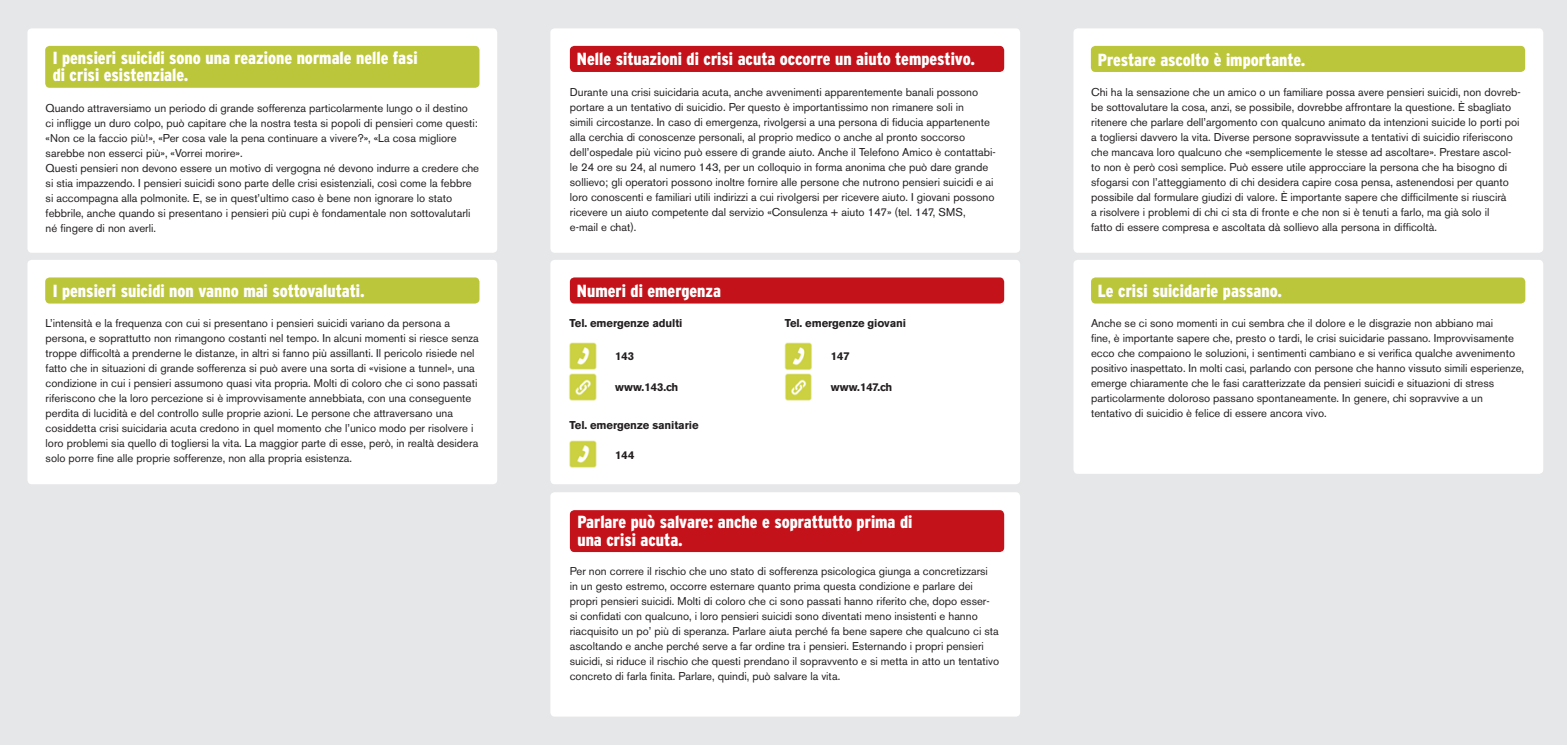
<style>
.page{position:relative;width:1567px;height:745px;background:#fff}
.page>*{position:absolute;margin:0;border:0;box-sizing:border-box;transform-origin:0 0}
.t1{font:900 condensed 17.5px/17.5px "Interstate";color:#fff}
.t2{font:11.25px/15px "Akzidenz Grotesk BE";color:#231f20}
.t3{font:700 11.25px "Akzidenz Grotesk BE";letter-spacing:-.01em;color:#231f20}
</style>
<div class="page">
<div style="left:0;top:0;width:1566px;height:744px;background:#e6e7e9"></div>
<div style="left:550px;top:28px;width:470px;height:224px;background:#fff;border-radius:4px"></div>
<div style="left:550px;top:492px;width:470px;height:224px;background:#fff;border-radius:4px"></div>
<div style="left:1073px;top:260px;width:469px;height:213px;background:#fff;border-radius:4px"></div>
<div style="left:1073px;top:28px;width:469px;height:224px;background:#fff;border-radius:4px"></div>
<div style="left:550px;top:260px;width:470px;height:224px;background:#fff;border-radius:4px"></div>
<div style="left:570px;top:46px;width:434px;height:26px;background:#c4121a;border-radius:4px"></div>
<div style="left:1090px;top:46px;width:434px;height:26px;background:#bcc63a;border-radius:4px"></div>
<div style="left:1090px;top:277px;width:435px;height:26px;background:#bcc63a;border-radius:4px"></div>
<div style="left:570px;top:277px;width:434px;height:26px;background:#c4121a;border-radius:4px"></div>
<div style="left:27px;top:28px;width:470px;height:224px;background:#fff;border-radius:4px"></div>
<div style="left:27px;top:260px;width:470px;height:224px;background:#fff;border-radius:4px"></div>
<div style="left:45px;top:46px;width:434px;height:42px;background:#bcc63a;border-radius:4px"></div>
<div style="left:45px;top:277px;width:434px;height:26px;background:#bcc63a;border-radius:4px"></div>
<div style="left:570px;top:510px;width:434px;height:41px;background:#c4121a;border-radius:4px"></div>
<img style="left:569px;top:342px;width:28px;height:28px">
<img style="left:569px;top:373px;width:28px;height:28px">
<img style="left:785px;top:373px;width:27px;height:28px">
<img style="left:784px;top:342px;width:28px;height:29px">
<img style="left:569px;top:440px;width:28px;height:28px">
<h1 class="t1" style="left:53px;top:49px;width:366px">I pensieri suicidi sono una reazione normale nelle fasi di crisi esistenziale.</h1>
<p class="t2" style="left:46px;top:100px;width:435px">Quando attraversiamo un periodo di grande sofferenza particolarmente lungo o il destino<br>ci infligge un duro colpo, può capitare che la nostra testa si popoli di pensieri come questi: «Non ce la faccio più!», «Per cosa vale la pena continuare a vivere?», «La cosa migliore sarebbe non esserci più», «Vorrei morire».<br>Questi pensieri non devono essere un motivo di vergogna né devono indurre a credere che si stia impazzendo. I pensieri suicidi sono parte delle crisi esistenziali, così come la febbre si accompagna alla polmonite. E, se in quest’ultimo caso è bene non ignorare lo stato febbrile, anche quando si presentano i pensieri più cupi è fondamentale non sottovalutarli né fingere di non averli.</p>
<h1 class="t1" style="left:53px;top:282px;width:313px">I pensieri suicidi non vanno mai sottovalutati.</h1>
<p class="t2" style="left:46px;top:315px;width:434px">L’intensità e la frequenza con cui si presentano i pensieri suicidi variano da persona a persona, e soprattutto non rimangono costanti nel tempo. In alcuni momenti si riesce senza troppe difficoltà a prenderne le distanze, in altri si fanno più assillanti. Il pericolo risiede nel fatto che in situazioni di grande sofferenza si può avere una sorta di «visione a tunnel», una condizione in cui i pensieri assumono quasi vita propria. Molti di coloro che ci sono passati riferiscono che la loro percezione si è improvvisamente annebbiata, con una conseguente perdita di lucidità e del controllo sulle proprie azioni. Le persone che attraversano una cosiddetta crisi suicidaria acuta credono in quel momento che l’unico modo per risolvere i loro problemi sia quello di togliersi la vita. La maggior parte di esse, però, in realtà desidera solo porre fine alle proprie sofferenze, non alla propria esistenza.</p>
<h1 class="t1" style="left:577px;top:50px;width:399px">Nelle situazioni di crisi acuta occorre un aiuto tempestivo.</h1>
<p class="t2" style="left:570px;top:85px;width:427px">Durante una crisi suicidaria acuta, anche avvenimenti apparentemente banali possono portare a un tentativo di suicidio. Per questo è importantissimo non rimanere soli in<br>simili circostanze. In caso di emergenza, rivolgersi a una persona di fiducia appartenente alla cerchia di conoscenze personali, al proprio medico o anche al pronto soccorso dell’ospedale più vicino può essere di grande aiuto. Anche il Telefono Amico è contattabi&shy;le 24 ore su 24, al numero 143, per un colloquio in forma anonima che può dare grande sollievo; gli operatori possono inoltre fornire alle persone che nutrono pensieri suicidi e ai loro conoscenti e familiari utili indirizzi a cui rivolgersi per ricevere aiuto. I giovani possono ricevere un aiuto competente dal servizio «Consulenza + aiuto 147» (tel. 147, SMS, e-mail e chat).</p>
<h1 class="t1" style="left:566px;top:281px;width:111px">Notfallnummern</h1>
<h1 class="t1" style="left:577px;top:281px;width:145px">Numeri di emergenza</h1>
<p class="t3" style="left:569px;top:316px;width:114px">Tel. emergenze adulti</p>
<p class="t3" style="left:784px;top:316px;width:123px">Tel. emergenze giovani</p>
<p class="t3" style="left:615px;top:349px;width:20px">143</p>
<p class="t3" style="left:615px;top:380px;width:65px">www.143.ch</p>
<p class="t3" style="left:830px;top:380px;width:63px">www.147.ch</p>
<p class="t3" style="left:830px;top:349px;width:20px">147</p>
<p class="t3" style="left:569px;top:418px;width:130px">Tel. emergenze sanitarie</p>
<p class="t3" style="left:615px;top:448px;width:21px">144</p>
<h1 class="t1" style="left:577px;top:512px;width:336px">Parlare può salvare: anche e soprattutto prima di una crisi acuta.</h1>
<p class="t2" style="left:569px;top:563px;width:431px">Per non correre il rischio che uno stato di sofferenza psicologica giunga a concretizzarsi<br>in un gesto estremo, occorre esternare quanto prima questa condizione e parlare dei propri pensieri suicidi. Molti di coloro che ci sono passati hanno riferito che, dopo esser&shy;si confidati con qualcuno, i loro pensieri suicidi sono diventati meno insistenti e hanno riacquisito un po’ più di speranza. Parlare aiuta perché fa bene sapere che qualcuno ci sta ascoltando e anche perché serve a far ordine tra i pensieri. Esternando i propri pensieri suicidi, si riduce il rischio che questi prendano il sopravvento e si metta in atto un tentativo concreto di farla finita. Parlare, quindi, può salvare la vita.</p>
<h1 class="t1" style="left:1097px;top:51px;width:209px">Prestare ascolto è importante.</h1>
<p class="t2" style="left:1091px;top:85px;width:431px">Chi ha la sensazione che un amico o un familiare possa avere pensieri suicidi, non dovreb&shy;be sottovalutare la cosa, anzi, se possibile, dovrebbe affrontare la questione. È sbagliato ritenere che parlare dell’argomento con qualcuno animato da intenzioni suicide lo porti poi a togliersi davvero la vita. Diverse persone sopravvissute a tentativi di suicidio riferiscono che mancava loro qualcuno che «semplicemente le stesse ad ascoltare». Prestare ascol&shy;to non è però così semplice. Può essere utile approcciare la persona che ha bisogno di sfogarsi con l’atteggiamento di chi desidera capire cosa pensa, astenendosi per quanto possibile dal formulare giudizi di valore. È importante sapere che difficilmente si riuscirà<br>a risolvere i problemi di chi ci sta di fronte e che non si è tenuti a farlo, ma già solo il<br>fatto di essere compresa e ascoltata dà sollievo alla persona in difficoltà.</p>
<h1 class="t1" style="left:1097px;top:281px;width:186px">Le crisi suicidarie passano.</h1>
<p class="t2" style="left:1090px;top:315px;width:434px">Anche se ci sono momenti in cui sembra che il dolore e le disgrazie non abbiano mai<br>fine, è importante sapere che, presto o tardi, le crisi suicidarie passano. Improvvisamente ecco che compaiono le soluzioni, i sentimenti cambiano e si verifica qualche avvenimento positivo inaspettato. In molti casi, parlando con persone che hanno vissuto simili esperienze, emerge chiaramente che le fasi caratterizzate da pensieri suicidi e situazioni di stress particolarmente doloroso passano spontaneamente. In genere, chi sopravvive a un tentativo di suicidio è felice di essere ancora vivo.</p>
</div>
